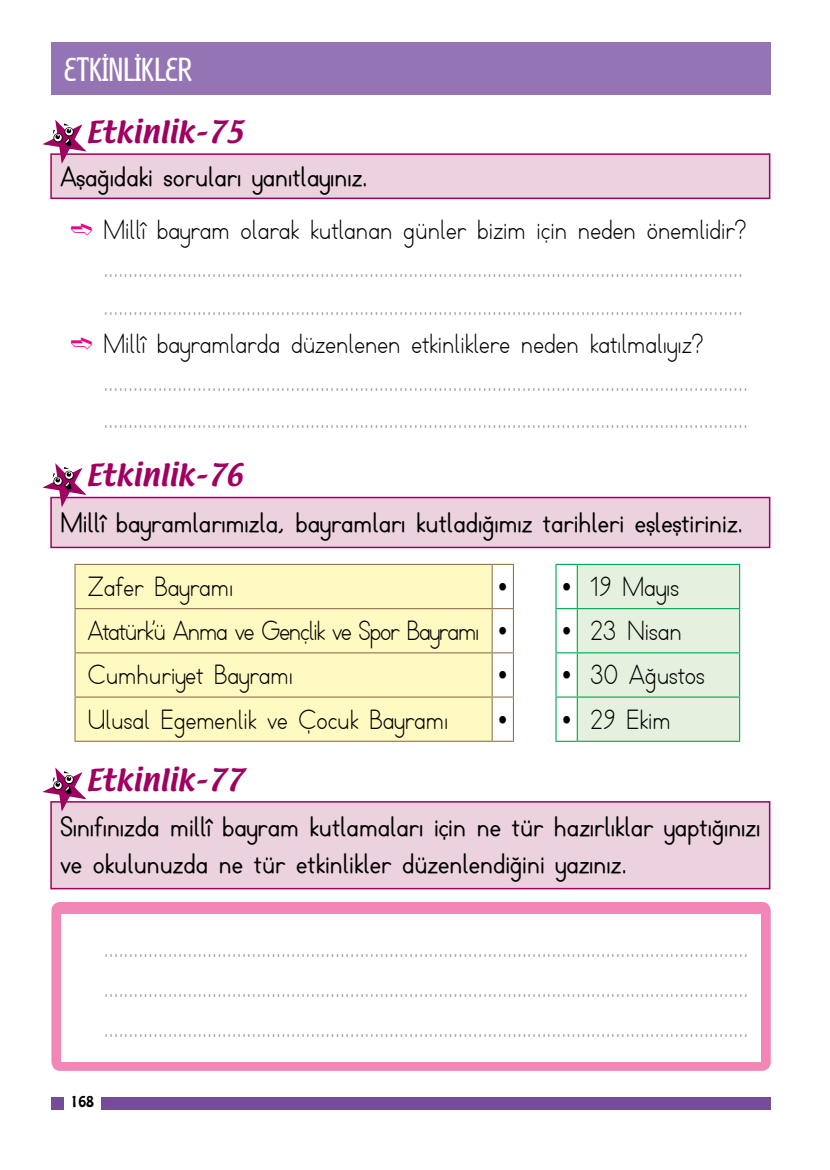
<style>
.page{position:relative;width:830px;height:1170px;background:#fff}
.page>*{position:absolute;margin:0;border:0;box-sizing:border-box;transform-origin:0 0}
.t1{font:27px/40px "TTKB Dik Temel Abece";color:#939598}
.t2{font:700 27px/37.5px "TTKB Dik Temel Abece";color:#000}
.t3{font:27px "TTKB Dik Temel Abece";color:#000}
.t4{font:27px/44.2px "TTKB Dik Temel Abece";letter-spacing:-.04em;color:#000}
.t5{font:27px "Textile";color:#a0005f}
.t6{font:21px "Subpear";color:#fff}
.t7{font:13.5px "Hobo Std";color:#000}
</style>
<div class="page">
<div style="left:51px;top:1097px;width:719px;height:12px;background:#744c97"></div>
<div style="left:64px;top:1083px;width:36px;height:35px;background:#fff"></div>
<div style="left:51px;top:43px;width:719px;height:52px;background:#9474b4"></div>
<div style="left:76px;top:565px;width:415px;height:175px;background:#fffac2"></div>
<hr style="left:74px;top:564px;width:418px;height:1px;background:#947551">
<hr style="left:74px;top:565px;width:2px;height:43px;background:#947551">
<svg style="left:492px;top:564px;width:21px;height:1px"></svg>
<hr style="left:491px;top:565px;width:1px;height:43px;background:#947551">
<hr style="left:512px;top:565px;width:1px;height:43px;background:#947551">
<hr style="left:74px;top:608px;width:418px;height:1px;background:#947551">
<hr style="left:74px;top:609px;width:2px;height:43px;background:#947551">
<svg style="left:492px;top:608px;width:21px;height:1px"></svg>
<hr style="left:491px;top:609px;width:1px;height:43px;background:#947551">
<hr style="left:512px;top:609px;width:1px;height:43px;background:#947551">
<hr style="left:74px;top:652px;width:418px;height:1px;background:#947551">
<hr style="left:74px;top:653px;width:2px;height:43px;background:#947551">
<svg style="left:492px;top:652px;width:21px;height:1px"></svg>
<hr style="left:491px;top:653px;width:1px;height:43px;background:#947551">
<hr style="left:512px;top:653px;width:1px;height:43px;background:#947551">
<hr style="left:74px;top:696px;width:418px;height:1px;background:#947551">
<hr style="left:74px;top:697px;width:2px;height:43px;background:#947551">
<svg style="left:492px;top:696px;width:21px;height:1px"></svg>
<hr style="left:491px;top:697px;width:1px;height:43px;background:#947551">
<hr style="left:512px;top:697px;width:1px;height:43px;background:#947551">
<hr style="left:74px;top:740px;width:418px;height:1px;background:#947551">
<svg style="left:492px;top:740px;width:21px;height:1px"></svg>
<svg style="left:555px;top:564px;width:184px;height:177px"></svg>
<hr style="left:577px;top:740px;width:162px;height:1px;background:#00a651">
<div style="left:51px;top:901px;width:719px;height:169px;background:#f287b7;border-radius:9px"></div>
<div style="left:61px;top:914px;width:699px;height:147px;background:#fff"></div>
<div style="left:51px;top:154px;width:718px;height:44px;background:#ecd2de"></div>
<div style="left:50px;top:153px;width:720px;height:46px;border:2px solid #a0005f"></div>
<svg style="left:42px;top:120px;width:47px;height:46px"></svg>
<div style="left:51px;top:497px;width:718px;height:50px;background:#ecd2de"></div>
<div style="left:50px;top:496px;width:720px;height:52px;border:2px solid #a0005f"></div>
<svg style="left:42px;top:463px;width:47px;height:46px"></svg>
<div style="left:51px;top:801px;width:718px;height:87px;background:#ecd2de"></div>
<div style="left:50px;top:801px;width:720px;height:88px;border:2px solid #a0005f"></div>
<svg style="left:42px;top:767px;width:47px;height:47px"></svg>
<p class="t6" style="left:64px;top:62px;width:130px">ETKİNLİKLER</p>
<p class="t5" style="left:86px;top:113px;width:159px">Etkinlik–75</p>
<p class="t2" style="left:60px;top:158px;width:309px">Aşağıdaki soruları yanıtlayınız.</p>
<p class="t3" style="left:103px;top:213px;width:644px">Millî bayram olarak kutlanan günler bizim için neden önemlidir?</p>
<p class="t1" style="left:103px;top:249px;width:640px;line-height:38px">.................................................................................................................................. ..................................................................................................................................</p>
<p class="t3" style="left:103px;top:327px;width:601px">Millî bayramlarda düzenlenen etkinliklere neden katılmalıyız?</p>
<p class="t1" style="left:103px;top:363px;width:645px;line-height:38px">................................................................................................................................... ...................................................................................................................................</p>
<p class="t5" style="left:86px;top:456px;width:159px">Etkinlik–76</p>
<p class="t2" style="left:60px;top:504px;width:684px">Millî bayramlarımızla, bayramları kutladığımız tarihleri eşleştiriniz.</p>
<p class="t4" style="left:88px;top:565px;width:592px;text-indent:409px">• • 19 Mayıs<br>Atatürk’ü Anma ve Gençlik ve Spor Bayramı •</p>
<p class="t3" style="left:88px;top:570px;width:147px">Zafer Bayramı</p>
<p class="t3" style="left:561px;top:614px;width:122px">• 23 Nisan</p>
<p class="t3" style="left:88px;top:658px;width:207px">Cumhuriyet Bayramı</p>
<p class="t3" style="left:497px;top:658px;width:209px">• • 30 Ağustos</p>
<p class="t3" style="left:88px;top:702px;width:362px">Ulusal Egemenlik ve Çocuk Bayramı</p>
<p class="t3" style="left:497px;top:702px;width:174px">• • 29 Ekim</p>
<p class="t5" style="left:86px;top:760px;width:159px">Etkinlik–77</p>
<p class="t2" style="left:60px;top:808px;width:701px">Sınıfınızda millî bayram kutlamaları için ne tür hazırlıklar yaptığınızı ve okulunuzda ne tür etkinlikler düzenlendiğini yazınız.</p>
<p class="t1" style="left:104px;top:928px;width:645px;text-align:justify">................................................................................................................................... ................................................................................................................................... ...................................................................................................................................</p>
<p class="t7" style="left:70px;top:1091px;width:25px">168</p>
</div>
